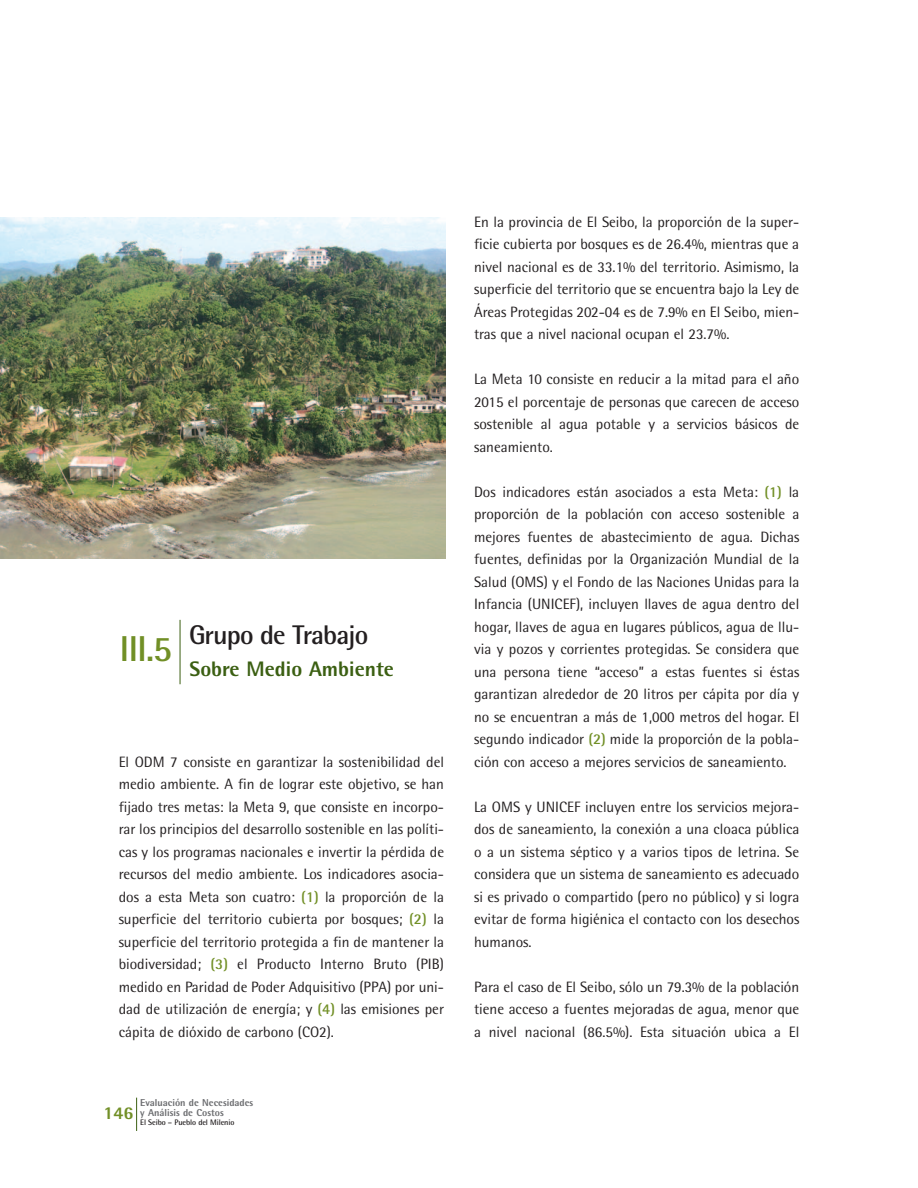
<style>
.page{position:relative;width:918px;height:1188px;background:#fff}
.page>*{position:absolute;margin:0;border:0;box-sizing:border-box;transform-origin:0 0}
.t1{font:700 36px "Rotis Semi Sans";color:#718f26}
.t2{font:700 27px "Rotis Semi Sans";letter-spacing:-.03em;color:#231f20}
.t3{font:800 21px "Rotis Semi Sans";color:#3b5f12}
.t4{font:800 18px "Rotis Semi Sans";color:#718f26}
.t5{font:15px/22.5px "Rotis Semi Sans";color:#231f20;text-align:justify}
.t6{font:800 10.05px/10.1px "Rotis Semi Sans";color:#6c6d70}
.t7{font:700 7.95px "Rotis Semi Sans";letter-spacing:-.015em;color:#231f20}
.s1{font-weight:700;color:#718f26}
</style>
<div class="page">
<hr style="left:136px;top:1098px;width:1px;height:33px;background:#3b5f12">
<img style="left:0;top:217px;width:446px;height:342px">
<hr style="left:180px;top:620px;width:1px;height:64px;background:#3b5f12">
<h1 class="t1" style="left:119px;top:637px;width:54px">III.5</h1>
<h2 class="t2" style="left:189px;top:626px;width:181px">Grupo de Trabajo</h2>
<h3 class="t3" style="left:189px;top:661px;width:206px">Sobre Medio Ambiente</h3>
<p class="t5" style="left:119px;top:752px;width:327px">El ODM 7 consiste en garantizar la sostenibilidad del medio ambiente. A fin de lograr este objetivo, se han fijado tres metas: la Meta 9, que consiste en incorpo&shy;rar los principios del desarrollo sostenible en las políti&shy;cas y los programas nacionales e invertir la pérdida de recursos del medio ambiente. Los indicadores asocia&shy;dos a esta Meta son cuatro: <span class="s1">(1)</span> la proporción de la superficie del territorio cubierta por bosques; <span class="s1">(2)</span> la superficie del territorio protegida a fin de mantener la biodiversidad; <span class="s1">(3)</span> el Producto Interno Bruto (PIB) medido en Paridad de Poder Adquisitivo (PPA) por uni&shy;dad de utilización de energía; y <span class="s1">(4)</span> las emisiones per cápita de dióxido de carbono (CO2).</p>
<p class="t6" style="left:140px;top:1098px;width:115px">Evaluación de Necesidades y Análisis de Costos</p>
<p class="t7" style="left:140px;top:1120px;width:96px">El Seibo – Pueblo del Milenio</p>
<p class="t4" style="left:104px;top:1107px;width:32px">146</p>
<p class="t5" style="left:474px;top:212px;width:327px">En la provincia de El Seibo, la proporción de la super&shy;ficie cubierta por bosques es de 26.4%, mientras que a nivel nacional es de 33.1% del territorio. Asimismo, la superficie del territorio que se encuentra bajo la Ley de Áreas Protegidas 202-04 es de 7.9% en El Seibo, mien&shy;tras que a nivel nacional ocupan el 23.7%.</p>
<p class="t5" style="left:474px;top:369px;width:327px">La Meta 10 consiste en reducir a la mitad para el año 2015 el porcentaje de personas que carecen de acceso sostenible al agua potable y a servicios básicos de saneamiento.</p>
<p class="t5" style="left:474px;top:482px;width:327px">Dos indicadores están asociados a esta Meta: <span class="s1">(1)</span> la proporción de la población con acceso sostenible a mejores fuentes de abastecimiento de agua. Dichas fuentes, definidas por la Organización Mundial de la Salud (OMS) y el Fondo de las Naciones Unidas para la Infancia (UNICEF), incluyen llaves de agua dentro del hogar, llaves de agua en lugares públicos, agua de llu&shy;via y pozos y corrientes protegidas. Se considera que una persona tiene “acceso” a estas fuentes si éstas garantizan alrededor de 20 litros per cápita por día y no se encuentran a más de 1,000 metros del hogar. El segundo indicador <span class="s1">(2)</span> mide la proporción de la pobla&shy;ción con acceso a mejores servicios de saneamiento.</p>
<p class="t5" style="left:474px;top:797px;width:327px">La OMS y UNICEF incluyen entre los servicios mejora&shy;dos de saneamiento, la conexión a una cloaca pública o a un sistema séptico y a varios tipos de letrina. Se considera que un sistema de saneamiento es adecuado si es privado o compartido (pero no público) y si logra evitar de forma higiénica el contacto con los desechos humanos.</p>
<p class="t5" style="left:474px;top:977px;width:327px">Para el caso de El Seibo, sólo un 79.3% de la población tiene acceso a fuentes mejoradas de agua, menor que a nivel nacional (86.5%). Esta situación ubica a El</p>
</div>
